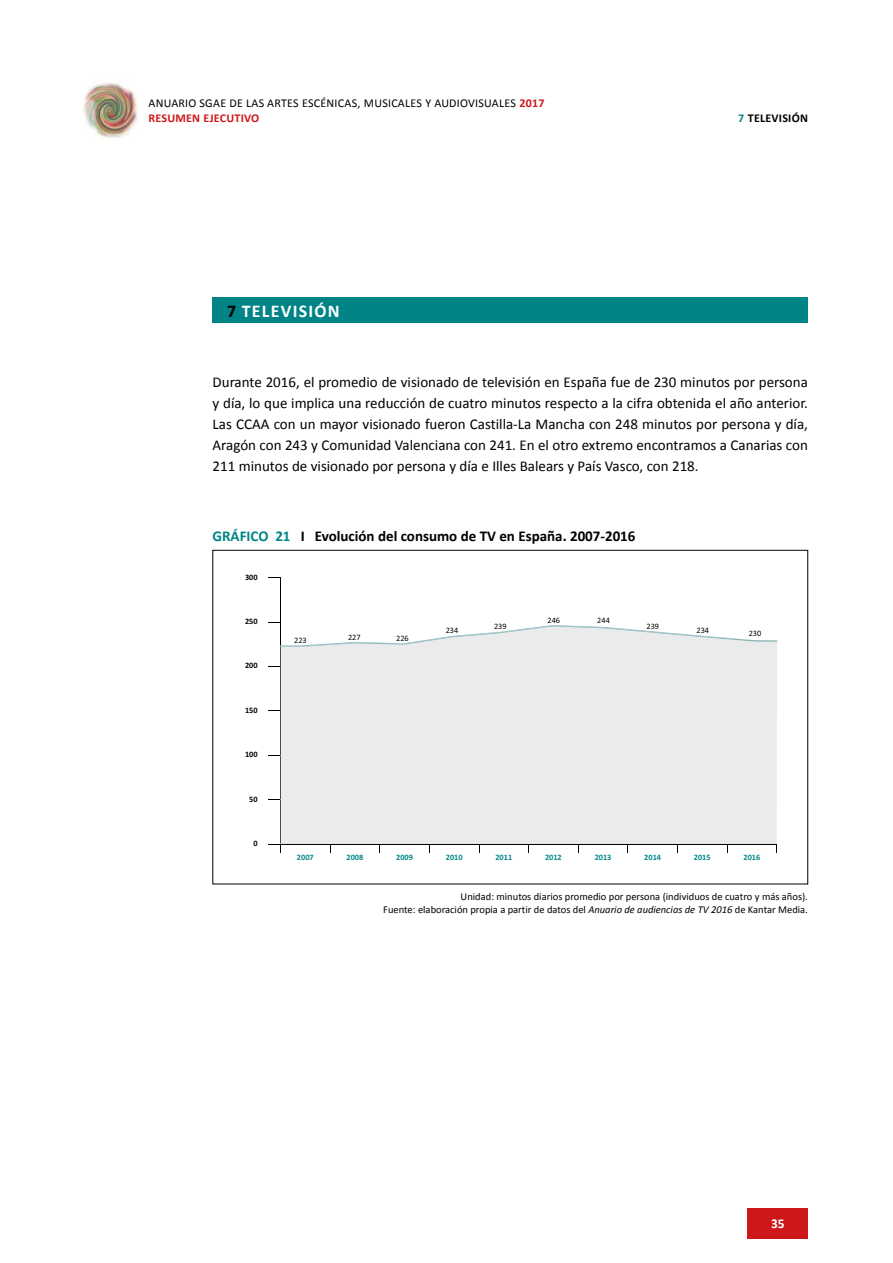
<style>
.page{position:relative;width:893px;height:1263px;background:#fff}
.page>*{position:absolute;margin:0;border:0;box-sizing:border-box;transform-origin:0 0}
.t1{font:700 18px "Calibri";letter-spacing:.07em;color:#fff}
.t2{font:15px/21px "Calibri";color:#000;text-align:justify}
.t3{font:700 15px "Calibri";color:#000}
.t4{font:700 13.5px "Calibri";color:#fff}
.t5{font:12px/15.6px "Calibri";letter-spacing:.02em;color:#000}
.t6{font:700 12px "Calibri";letter-spacing:.02em;color:#000}
.t7{font:10.5px/13.5px "Calibri";color:#000;text-align:right}
.t8{font:700 8.25px "Calibri";color:#008689}
.t9{font:8.25px "Calibri";color:#000}
.t10{font:700 8.25px "Calibri";color:#000}
.s1{font-weight:700;color:#cd171a}
.s2{color:#000}
.s3{color:#008486}
.s4{font-style:italic}
</style>
<div class="page">
<div style="left:748px;top:1208px;width:60px;height:30px;background:#cd171a"></div>
<img style="left:83px;top:83px;width:55px;height:56px">
<div style="left:213px;top:298px;width:595px;height:25px;background:#008486"></div>
<hr style="left:280px;top:578px;width:1px;height:266px;background:#000">
<svg style="left:268px;top:622px;width:509px;height:230px;background:#ebebeb"></svg>
<p class="t5" style="left:148px;top:95px;width:397px">ANUARIO SGAE DE LAS ARTES ESCÉNICAS, MUSICALES Y AUDIOVISUALES <span class="s1">2017<br>RESUMEN EJECUTIVO</span></p>
<p class="t1" style="left:227px;top:300px;width:114px"><span class="s2">7</span> TELEVISIÓN</p>
<p class="t6" style="left:738px;top:111px;width:71px"><span class="s3">7</span> TELEVISIÓN</p>
<p class="t2" style="left:213px;top:371px;width:597px">Durante 2016, el promedio de visionado de televisión en España fue de 230 minutos por persona y día, lo que implica una reducción de cuatro minutos respecto a la cifra obtenida el año anterior.<br>Las CCAA con un mayor visionado fueron Castilla-La Mancha con 248 minutos por persona y día, Aragón con 243 y Comunidad Valenciana con 241. En el otro extremo encontramos a Canarias con 211 minutos de visionado por persona y día e Illes Balears y País Vasco, con 218.</p>
<p class="t3" style="left:213px;top:527px;width:424px"><span class="s3">GRÁFICO 21</span> I Evolución del consumo de TV en España. 2007-2016</p>
<p class="t10" style="left:245px;top:572px;width:14px">300</p>
<p class="t10" style="left:245px;top:616px;width:14px">250</p>
<p class="t10" style="left:245px;top:660px;width:14px">200</p>
<p class="t10" style="left:245px;top:705px;width:14px">150</p>
<p class="t10" style="left:245px;top:749px;width:14px">100</p>
<p class="t10" style="left:249px;top:793px;width:10px">50</p>
<p class="t10" style="left:253px;top:838px;width:6px">0</p>
<p class="t9" style="left:294px;top:635px;width:14px">223</p>
<p class="t9" style="left:348px;top:632px;width:14px">227</p>
<p class="t9" style="left:396px;top:633px;width:14px">226</p>
<p class="t9" style="left:446px;top:625px;width:14px">234</p>
<p class="t9" style="left:494px;top:621px;width:14px">239</p>
<p class="t9" style="left:547px;top:615px;width:14px">246</p>
<p class="t9" style="left:597px;top:615px;width:14px">244</p>
<p class="t9" style="left:647px;top:621px;width:14px">239</p>
<p class="t9" style="left:696px;top:625px;width:14px">234</p>
<p class="t9" style="left:749px;top:628px;width:14px">230</p>
<p class="t8" style="left:297px;top:852px;width:18px">2007</p>
<p class="t8" style="left:347px;top:852px;width:18px">2008</p>
<p class="t8" style="left:396px;top:852px;width:18px">2009</p>
<p class="t8" style="left:446px;top:852px;width:18px">2010</p>
<p class="t8" style="left:495px;top:852px;width:18px">2011</p>
<p class="t8" style="left:545px;top:852px;width:18px">2012</p>
<p class="t8" style="left:595px;top:852px;width:18px">2013</p>
<p class="t8" style="left:644px;top:852px;width:18px">2014</p>
<p class="t8" style="left:694px;top:852px;width:18px">2015</p>
<p class="t8" style="left:743px;top:852px;width:18px">2016</p>
<p class="t7" style="left:383px;top:889px;width:426px">Unidad: minutos diarios promedio por persona (individuos de cuatro y más años).<br>Fuente: elaboración propia a partir de datos del <span class="s4">Anuario de audiencias de TV 2016</span> de Kantar Media.</p>
<p class="t4" style="left:771px;top:1215px;width:15px">35</p>
</div>
